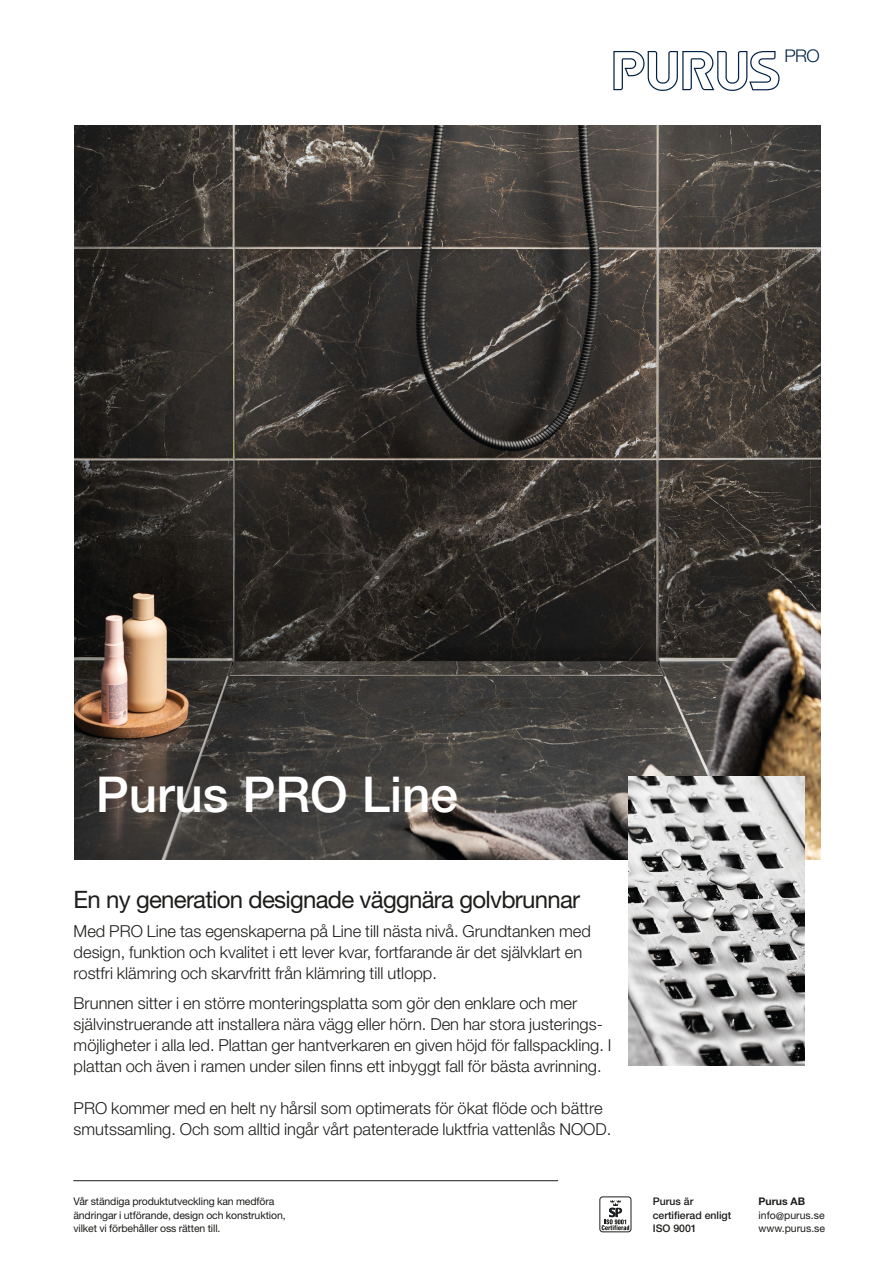
<style>
.page{position:relative;width:893px;height:1263px;background:#fff}
.page>*{position:absolute;margin:0;border:0;box-sizing:border-box;transform-origin:0 0}
.t1{font:500 49.5px "Helvetica Neue LT Std";color:#fff}
.t2{font:24px "Helvetica Neue LT Std";letter-spacing:-.03em;color:#1d1d1b}
.t3{font:300 17.55px "Helvetica Neue LT Std";color:#002145}
.t4{font:300 16.5px/21px "Helvetica Neue LT Std";color:#1d1d1b}
.t5{font:10.5px "Helvetica Neue LT Std";letter-spacing:-.01em;color:#1d1d1b}
.t6{font:500 10.5px/13.5px "Helvetica Neue LT Std";color:#1d1d1b}
.t7{font:700 10.5px "Helvetica Neue LT Std";color:#1d1d1b}
</style>
<div class="page">
<img style="left:74px;top:125px;width:747px;height:735px">
<svg style="left:613px;top:51px;width:166px;height:40px"></svg>
<img style="left:628px;top:776px;width:177px;height:290px">
<hr style="left:73px;top:1180px;width:485px;height:1px;background:#1d1d1b">
<div style="left:599px;top:1196px;width:32px;height:36px;border:1px solid #1d1d1b;border-radius:3px"></div>
<svg style="left:602px;top:1200px;width:27px;height:30px"></svg>
<p class="t3" style="left:784px;top:45px;width:37px">PRO</p>
<p class="t1" style="left:96px;top:765px;width:364px">Purus PRO Line</p>
<p class="t2" style="left:74px;top:885px;width:508px">En ny generation designade väggnära golvbrunnar</p>
<p class="t4" style="left:74px;top:920px;width:519px">Med PRO Line tas egenskaperna på Line till nästa nivå. Grundtanken med design, funktion och kvalitet i ett lever kvar, fortfarande är det självklart en rostfri klämring och skarvfritt från klämring till utlopp.</p>
<p class="t4" style="left:74px;top:992px;width:539px">Brunnen sitter i en större monteringsplatta som gör den enklare och mer självinstruerande att installera nära vägg eller hörn. Den har stora justerings&shy;möjligheter i alla led. Plattan ger hantverkaren en given höjd för fallspackling. I plattan och även i ramen under silen finns ett inbyggt fall för bästa avrinning.</p>
<p class="t4" style="left:74px;top:1097px;width:539px">PRO kommer med en helt ny hårsil som optimerats för ökat flöde och bättre smutssamling. Och som alltid ingår vårt patenterade luktfria vattenlås NOOD.</p>
<p class="t5" style="left:73px;top:1195px;width:203px">Vår ständiga produktutveckling kan medföra</p>
<p class="t5" style="left:73px;top:1209px;width:214px">ändringar i utförande, design och konstruktion,</p>
<p class="t5" style="left:73px;top:1222px;width:149px">vilket vi förbehåller oss rätten till.</p>
<p class="t6" style="left:653px;top:1195px;width:42px">Purus är</p>
<p class="t6" style="left:653px;top:1208px;width:80px">certifierad enligt<br>ISO 9001</p>
<p class="t7" style="left:758px;top:1195px;width:48px">Purus AB</p>
<p class="t5" style="left:758px;top:1209px;width:68px">info@purus.se</p>
<p class="t5" style="left:758px;top:1222px;width:68px">www.purus.se</p>
</div>
